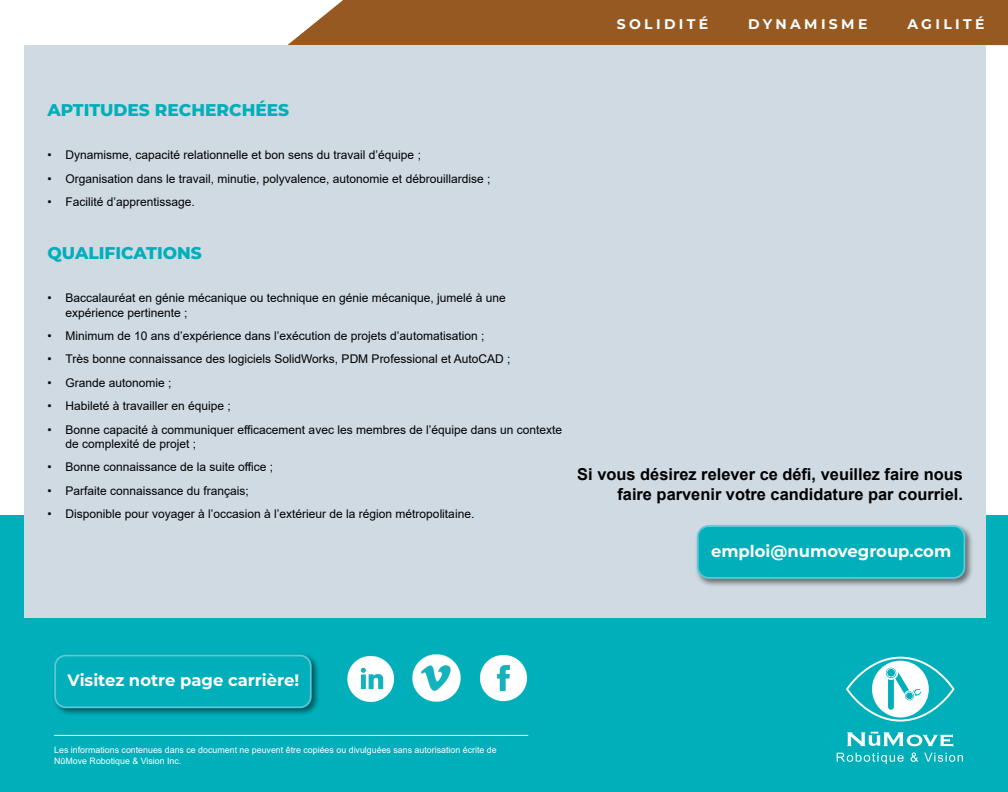
<style>
.page{position:relative;width:1008px;height:792px;background:#fff}
.page>*{position:absolute;margin:0;border:0;box-sizing:border-box;transform-origin:0 0}
.t1{font:800 17px "Montserrat";color:#00afba}
.t2{font:700 16.4px/19.7px "Arial";color:#000001;text-align:right}
.t3{font:700 16.4px "Montserrat";color:#fff}
.t4{font:700 14px "Montserrat";letter-spacing:.24em;color:#fff}
.t5{font:12px/14.4px "Arial";color:#000001}
.t6{font:8.8px/10.6px "Arial";color:#fff}
</style>
<div class="page">
<div style="left:287px;top:0;width:721px;height:45px;background:#975922"></div>
<div style="left:0;top:516px;width:1008px;height:276px;background:#00afba"></div>
<div style="left:24px;top:45px;width:962px;height:573px;background:#cfdae2"></div>
<hr style="left:54px;top:735px;width:474px;height:1px;background:#fff">
<svg style="left:847px;top:658px;width:106px;height:63px"></svg>
<div style="left:846px;top:657px;width:108px;height:65px;border:2px solid #fff;border-radius:50%"></div>
<div style="left:872px;top:661px;width:57px;height:56px;background:#fff;border-radius:50%"></div>
<svg style="left:884px;top:666px;width:14px;height:14px"></svg>
<div style="left:886px;top:668px;width:10px;height:10px;background:#6ed1d7;border-radius:50%"></div>
<svg style="left:886px;top:668px;width:10px;height:9px"></svg>
<div style="left:887px;top:669px;width:8px;height:8px;background:#00afba;border-radius:50%"></div>
<svg style="left:888px;top:672px;width:33px;height:38px"></svg>
<svg style="left:847px;top:732px;width:106px;height:15px"></svg>
<svg style="left:837px;top:753px;width:126px;height:11px"></svg>
<img style="left:348px;top:655px;width:47px;height:47px">
<img style="left:412px;top:654px;width:49px;height:48px">
<img style="left:479px;top:654px;width:49px;height:48px">
<div style="left:52px;top:652px;width:268px;height:65px;background:#000001;opacity:.5"></div>
<div style="left:55px;top:656px;width:256px;height:51px;background:#00afba;border-radius:11px"></div>
<div style="left:54px;top:655px;width:258px;height:53px;border:2px solid #5cc8d7;border-radius:11px"></div>
<div style="left:695px;top:523px;width:279px;height:64px;background:#000001;opacity:.5"></div>
<div style="left:698px;top:526px;width:266px;height:52px;background:#00afba;border-radius:11px"></div>
<div style="left:697px;top:525px;width:268px;height:54px;border:2px solid #5cc8d7;border-radius:11px"></div>
<p class="t4" style="left:617px;top:14px;width:93px">SOLIDITÉ</p>
<p class="t4" style="left:748px;top:14px;width:121px">DYNAMISME</p>
<p class="t4" style="left:907px;top:14px;width:79px">AGILITÉ</p>
<h1 class="t1" style="left:48px;top:97px;width:243px">APTITUDES RECHERCHÉES</h1>
<p class="t5" style="left:48px;top:148px;width:375px">• Dynamisme, capacité relationnelle et bon sens du travail d’équipe ;</p>
<p class="t5" style="left:48px;top:171px;width:444px">• Organisation dans le travail, minutie, polyvalence, autonomie et débrouillardise ;</p>
<p class="t5" style="left:48px;top:195px;width:149px">• Facilité d’apprentissage.</p>
<h1 class="t1" style="left:48px;top:240px;width:156px">QUALIFICATIONS</h1>
<p class="t5" style="left:66px;top:291px;width:442px;text-indent:-18px">• Baccalauréat en génie mécanique ou technique en génie mécanique, jumelé à une expérience pertinente ;</p>
<p class="t5" style="left:48px;top:329px;width:438px">• Minimum de 10 ans d’expérience dans l’exécution de projets d’automatisation ;</p>
<p class="t5" style="left:48px;top:352px;width:464px">• Très bonne connaissance des logiciels SolidWorks, PDM Professional et AutoCAD ;</p>
<p class="t5" style="left:48px;top:375px;width:126px">• Grande autonomie ;</p>
<p class="t5" style="left:48px;top:399px;width:185px">• Habileté à travailler en équipe ;</p>
<p class="t5" style="left:66px;top:422px;width:498px;text-indent:-18px">• Bonne capacité à communiquer efficacement avec les membres de l’équipe dans un contexte de complexité de projet ;</p>
<p class="t5" style="left:48px;top:460px;width:227px">• Bonne connaissance de la suite office ;</p>
<p class="t5" style="left:48px;top:483px;width:203px">• Parfaite connaissance du français;</p>
<p class="t5" style="left:48px;top:507px;width:428px">• Disponible pour voyager à l’occasion à l’extérieur de la région métropolitaine.</p>
<h2 class="t2" style="left:577px;top:465px;width:387px">Si vous désirez relever ce défi, veuillez faire nous faire parvenir votre candidature par courriel.</h2>
<h2 class="t3" style="left:711px;top:539px;width:242px">emploi@numovegroup.com</h2>
<h2 class="t3" style="left:68px;top:669px;width:233px">Visitez notre page carrière!</h2>
<p class="t6" style="left:54px;top:745px;width:444px">Les informations contenues dans ce document ne peuvent être copiées ou divulguées sans autorisation écrite de<br>NūMove Robotique &amp; Vision Inc.</p>
</div>
